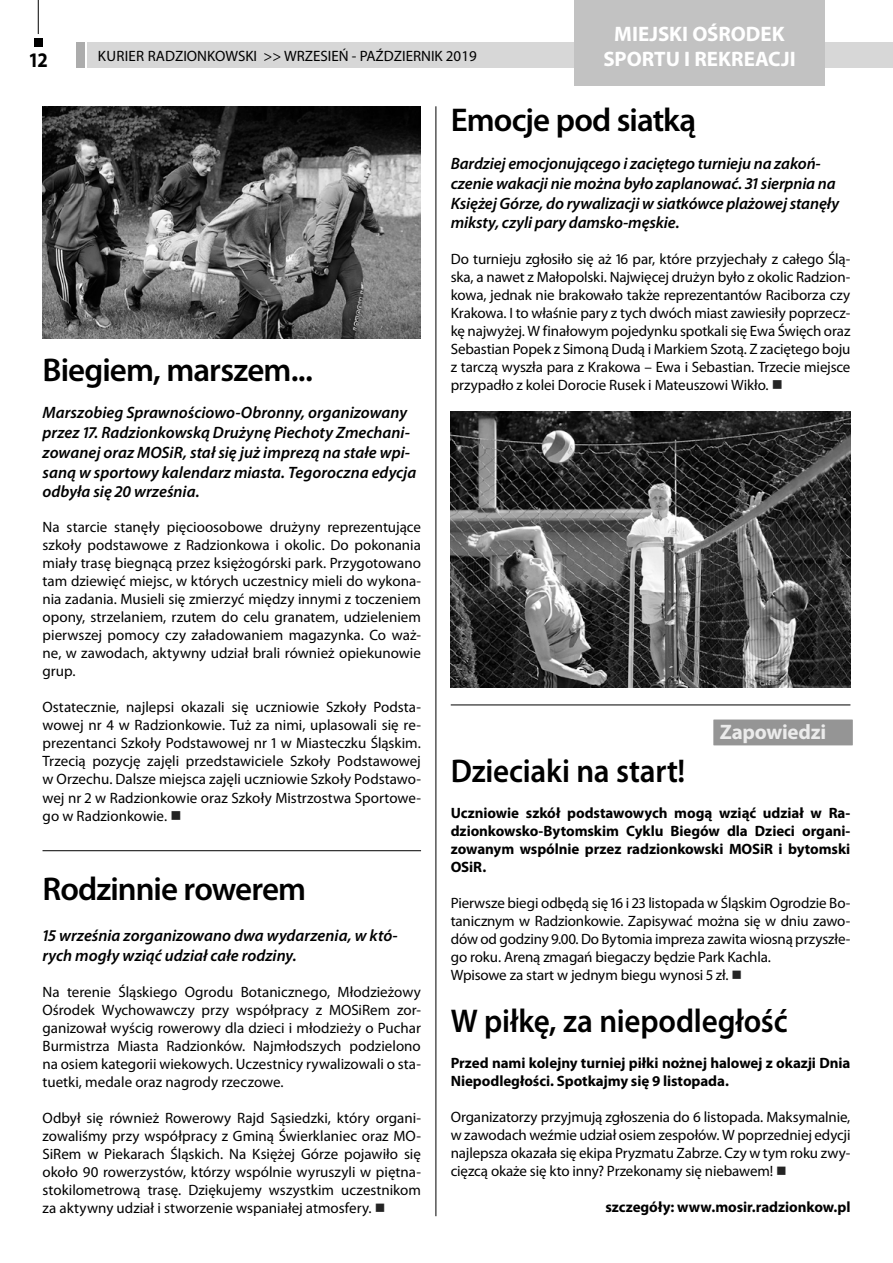
<style>
.page{position:relative;width:893px;height:1263px;background:#fff}
.page>*{position:absolute;margin:0;border:0;box-sizing:border-box;transform-origin:0 0}
.t1{font:600 33px "Myriad Pro";letter-spacing:-.02em;color:#000}
.t2{font:600 33px "Myriad Pro";letter-spacing:-.02em;color:#000;scale:.94 1}
.t3{font:700 21px/25.2px "Myriad Pro";letter-spacing:-.005em;color:#fff}
.t4{font:700 21px "Myriad Pro";letter-spacing:-.01em;color:#ebebeb}
.t5{font:700 20.85px "Myriad Pro";color:#000;scale:.9 1}
.t6{font:italic 600 16.5px/19.8px "Myriad Pro";letter-spacing:-.005em;color:#000}
.t7{font:15px/18px "Myriad Pro";letter-spacing:-.005em;color:#000;text-align:justify}
.t8{font:700 15px/18px "Myriad Pro";letter-spacing:-.005em;color:#000;text-align:justify}
.s1{color:#242424}
</style>
<div class="page">
<div style="left:87px;top:43px;width:806px;height:25px;background:#d7d7d7"></div>
<div style="left:77px;top:43px;width:8px;height:25px;background:#acacac"></div>
<hr style="left:38px;top:0;width:1px;height:34px;background:#000">
<div style="left:34px;top:38px;width:9px;height:9px;background:#000"></div>
<hr style="left:892px;top:0;width:1px;height:1263px;background:#fff">
<div style="left:574px;top:0;width:251px;height:85px;background:#c2c2c2"></div>
<div style="left:714px;top:720px;width:139px;height:25px;background:#959595"></div>
<img style="left:43px;top:106px;width:378px;height:232px">
<hr style="left:436px;top:106px;width:1px;height:1110px;background:#000">
<hr style="left:43px;top:850px;width:378px;height:1px;background:#000">
<hr style="left:451px;top:705px;width:399px;height:1px;background:#000">
<img style="left:451px;top:411px;width:399px;height:277px">
<h3 class="t5" style="left:28px;top:46px;width:23px">12</h3>
<p class="t7" style="left:98px;top:47px;width:380px">Kuri er RADZIONKOWSKI &gt;&gt; WRZESIEŃ - PAŹDZIERNIK 2019</p>
<h2 class="t3" style="left:603px;top:21px;width:191px;text-indent:11px">MIEJSKI OŚRODEK<br>SPORTU I REKREACJI</h2>
<h1 class="t1" style="left:43px;top:349px;width:272px">Biegiem, marszem...</h1>
<p class="t6" style="left:43px;top:402px;width:375px">Marszobieg Sprawnościowo-Obronny, organizowany przez 17. Radzionkowską Drużynę Piechoty Zmechani&shy;zowanej oraz MOSiR, stał się już imprezą na stałe wpi&shy;saną w sportowy kalendarz miasta. Tegoroczna edycja odbyła się 20 września.</p>
<p class="t7" style="left:43px;top:518px;width:380px">Na starcie stanęły pięcioosobowe drużyny reprezentujące szkoły podstawowe z Radzionkowa i okolic. Do pokonania miały trasę biegnącą przez księżogórski park. Przygotowano tam dziewięć miejsc, w których uczestnicy mieli do wykona&shy;nia zadania. Musieli się zmierzyć między innymi z toczeniem opony, strzelaniem, rzutem do celu granatem, udzieleniem pierwszej pomocy czy załadowaniem magazynka. Co waż&shy;ne, w zawodach, aktywny udział brali również opiekunowie grup.</p>
<p class="t7" style="left:43px;top:698px;width:380px">Ostatecznie, najlepsi okazali się uczniowie Szkoły Podsta&shy;wowej nr 4 w Radzionkowie. Tuż za nimi, uplasowali się re&shy;prezentanci Szkoły Podstawowej nr 1 w Miasteczku Śląskim.<br>Trzecią pozycję zajęli przedstawiciele Szkoły Podstawowej w Orzechu. Dalsze miejsca zajęli uczniowie Szkoły Podstawo&shy;wej nr 2 w Radzionkowie oraz Szkoły Mistrzostwa Sportowe&shy;go w Radzionkowie. <span class="s1">■</span></p>
<h1 class="t1" style="left:43px;top:868px;width:265px">Rodzinnie rowerem</h1>
<p class="t6" style="left:43px;top:925px;width:357px">15 września zorganizowano dwa wydarzenia, w któ&shy;rych mogły wziąć udział całe rodziny.</p>
<p class="t7" style="left:43px;top:983px;width:380px">Na terenie Śląskiego Ogrodu Botanicznego, Młodzieżowy Ośrodek Wychowawczy przy współpracy z MOSiRem zor&shy;ganizował wyścig rowerowy dla dzieci i młodzieży o Puchar Burmistrza Miasta Radzionków. Najmłodszych podzielono na osiem kategorii wiekowych. Uczestnicy rywalizowali o sta&shy;tuetki, medale oraz nagrody rzeczowe.</p>
<p class="t7" style="left:43px;top:1109px;width:380px">Odbył się również Rowerowy Rajd Sąsiedzki, który organi&shy;zowaliśmy przy współpracy z Gminą Świerklaniec oraz MO-SiRem w Piekarach Śląskich. Na Księżej Górze pojawiło się około 90 rowerzystów, którzy wspólnie wyruszyli w piętna&shy;stokilometrową trasę. Dziękujemy wszystkim uczestnikom za aktywny udział i stworzenie wspaniałej atmosfery. <span class="s1">■</span></p>
<h1 class="t1" style="left:451px;top:99px;width:247px">Emocje pod siatką</h1>
<p class="t6" style="left:451px;top:153px;width:390px">Bardziej emocjonującego i zaciętego turnieju na zakoń&shy;czenie wakacji nie można było zaplanować. 31 sierpnia na Księżej Górze, do rywalizacji w siatkówce plażowej stanęły miksty, czyli pary damsko-męskie.</p>
<p class="t7" style="left:451px;top:249px;width:401px">Do turnieju zgłosiło się aż 16 par, które przyjechały z całego Ślą&shy;ska, a nawet z Małopolski. Najwięcej drużyn było z okolic Radzion&shy;kowa, jednak nie brakowało także reprezentantów Raciborza czy Krakowa. I to właśnie pary z tych dwóch miast zawiesiły poprzecz&shy;kę najwyżej. W finałowym pojedynku spotkali się Ewa Święch oraz Sebastian Popek z Simoną Dudą i Markiem Szotą. Z zaciętego boju z tarczą wyszła para z Krakowa – Ewa i Sebastian. Trzecie miejsce przypadło z kolei Dorocie Rusek i Mateuszowi Wikło. <span class="s1">■</span></p>
<h2 class="t4" style="left:720px;top:718px;width:108px">Zapowiedzi</h2>
<h1 class="t2" style="left:451px;top:750px;width:251px">Dzieciaki na start!</h1>
<p class="t8" style="left:451px;top:803px;width:401px">Uczniowie szkół podstawowych mogą wziąć udział w Ra&shy;dzionkowsko-Bytomskim Cyklu Biegów dla Dzieci organi&shy;zowanym wspólnie przez radzionkowski MOSiR i bytomski OSiR.</p>
<p class="t7" style="left:451px;top:893px;width:401px;text-align:left">Pierwsze biegi odbędą się 16 i 23 listopada w Śląskim Ogrodzie Bo&shy;tanicznym w Radzionkowie. Zapisywać można się w dniu zawo&shy;dów od godziny 9.00. Do Bytomia impreza zawita wiosną przyszłe&shy;go roku. Areną zmagań biegaczy będzie Park Kachla.<br>Wpisowe za start w jednym biegu wynosi 5 zł. <span class="s1">■</span></p>
<h1 class="t2" style="left:451px;top:1000px;width:360px">W piłkę, za niepodległość</h1>
<p class="t8" style="left:451px;top:1054px;width:401px">Przed nami kolejny turniej piłki nożnej halowej z okazji Dnia<br>Niepodległości. Spotkajmy się 9 listopada.</p>
<p class="t7" style="left:451px;top:1108px;width:401px">Organizatorzy przyjmują zgłoszenia do 6 listopada. Maksymalnie, w zawodach weźmie udział osiem zespołów. W poprzedniej edycji najlepsza okazała się ekipa Pryzmatu Zabrze. Czy w tym roku zwy&shy;cięzcą okaże się kto inny? Przekonamy się niebawem! <span class="s1">■</span></p>
<p class="t8" style="left:605px;top:1198px;width:247px">szczegóły: www.mosir.radzionkow.pl</p>
</div>
